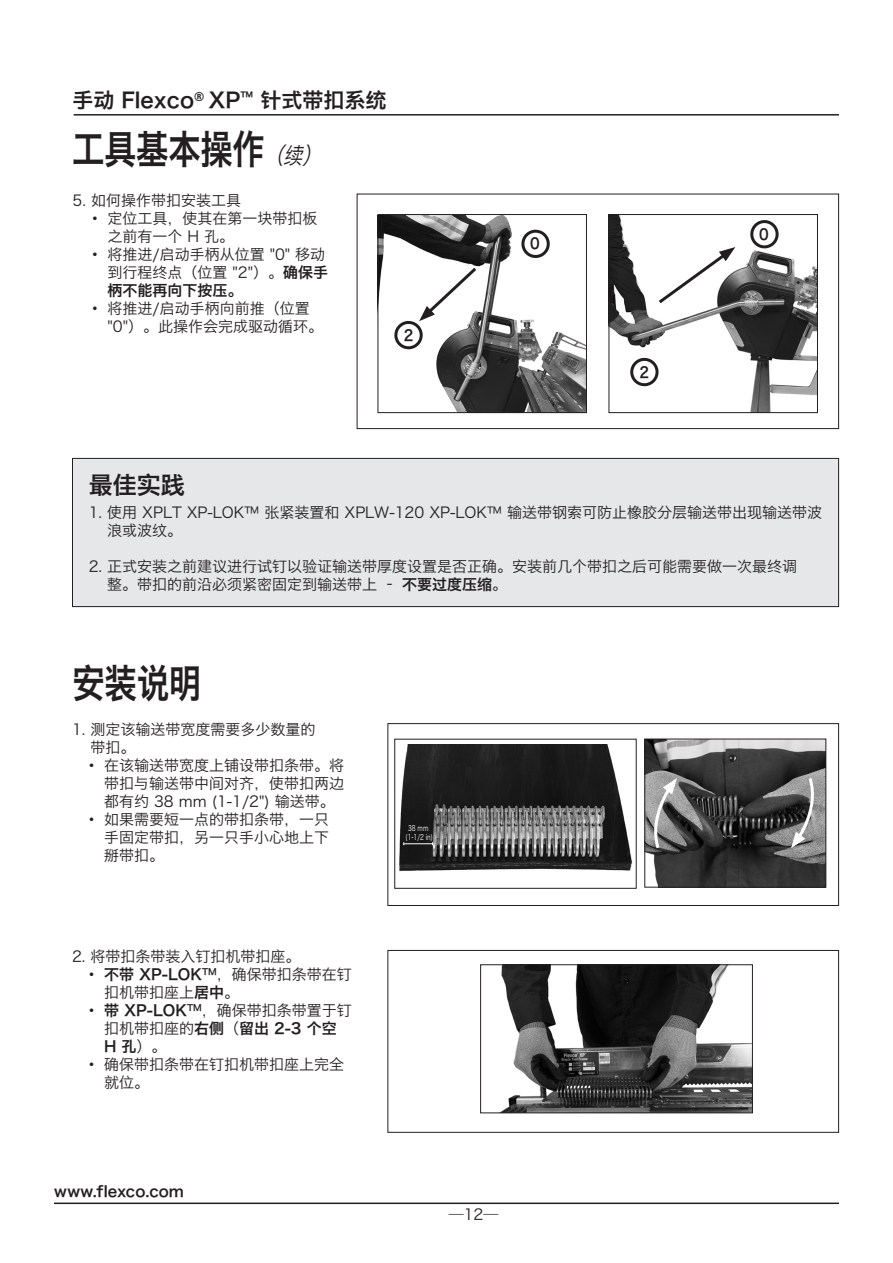
<style>
.page{position:relative;width:893px;height:1263px;background:#fff}
.page>*{position:absolute;margin:0;border:0;box-sizing:border-box;transform-origin:0 0}
.sectionTitle{font:39.6px "Hiragino Sans GB W6";letter-spacing:-.01em;color:#231f20;scale:.82 1}
.section_hdrs{font:24px "Hiragino Sans GB W6";color:#231f20}
.t1{font:21px "Hiragino Sans GB W6";color:#231f20}
.body_copy_number{font:15px/18px "Hiragino Sans GB W3";color:#231f20}
.note_standalone{font:15px/18px "Hiragino Sans GB W3";color:#231f20}
.body_copy_number-2{font:15px/18px "Hiragino Sans GB W6";letter-spacing:.005em;color:#231f20}
.body_copy_number-3{font:15px "Hiragino Sans GB W6";letter-spacing:.005em;color:#231f20;scale:.9 1}
.body_copy_number-4{font:7.65px/9px "Hiragino Sans GB W3";color:#fff;text-align:center;scale:.75 1}
.s1{font-family:"Hiragino Sans GB W3";font-style:italic;font-size:23.1px}
.s2{font-family:"Hiragino Sans GB W6"}
.s3{font-family:"Hiragino Sans GB W3"}
</style>
<div class="page">
<hr style="left:54px;top:1202px;width:785px;height:2px;background:#231f20">
<hr style="left:74px;top:114px;width:765px;height:2px;background:#231f20">
<div style="left:72px;top:458px;width:767px;height:149px;background:#e6e7e9"></div>
<div style="left:72px;top:458px;width:767px;height:149px;border:1px solid #231f20"></div>
<div style="left:387px;top:723px;width:452px;height:183px;border:1px solid #231f20"></div>
<img style="left:399px;top:744px;width:234px;height:127px">
<div style="left:394px;top:739px;width:243px;height:150px;border:1px solid #231f20"></div>
<svg style="left:403px;top:842px;width:30px;height:3px"></svg>
<img style="left:646px;top:741px;width:178px;height:144px">
<div style="left:644px;top:739px;width:182px;height:148px;border:1px solid #231f20"></div>
<svg style="left:648px;top:778px;width:29px;height:73px;background:#949494"></svg>
<svg style="left:791px;top:775px;width:29px;height:73px;background:#878787"></svg>
<div style="left:387px;top:950px;width:452px;height:183px;border:1px solid #231f20"></div>
<img style="left:501px;top:966px;width:250px;height:145px">
<div style="left:480px;top:964px;width:273px;height:149px;border:1px solid #231f20"></div>
<div style="left:357px;top:194px;width:482px;height:235px;border:1px solid #231f20"></div>
<img style="left:380px;top:216px;width:205px;height:195px">
<div style="left:378px;top:214px;width:209px;height:199px;border:1px solid #231f20"></div>
<img style="left:611px;top:216px;width:205px;height:195px">
<div style="left:609px;top:214px;width:209px;height:199px;border:1px solid #231f20"></div>
<svg style="left:521px;top:229px;width:29px;height:31px"></svg>
<svg style="left:394px;top:265px;width:85px;height:86px"></svg>
<svg style="left:750px;top:220px;width:29px;height:30px"></svg>
<svg style="left:630px;top:358px;width:29px;height:30px"></svg>
<svg style="left:655px;top:247px;width:80px;height:59px"></svg>
<h3 class="t1" style="left:72px;top:86px;width:316px">手动 Flexco<sup>®</sup> XP<sup>™</sup> 针式带扣系统</h3>
<p class="sectionTitle" style="left:72px;top:123px;width:312px">工具基本操作<span class="s1">（续）</span></p>
<p class="body_copy_number" style="left:73px;top:191px;width:170px">5. 如何操作带扣安装工具</p>
<p class="body_copy_number" style="left:108px;top:209px;width:211px;text-indent:-20px"><span class="s2">•</span> 定位工具，使其在第一块带扣板之前有一个 H 孔。</p>
<p class="body_copy_number" style="left:108px;top:245px;width:222px;text-indent:-20px"><span class="s2">•</span> 将推进/启动手柄从位置 "0" 移动到行程终点（位置 "2"）。<span class="s2">确保手柄不能再向下按压。</span></p>
<p class="body_copy_number" style="left:108px;top:299px;width:217px;text-indent:-20px"><span class="s2">•</span> 将推进/启动手柄向前推（位置"0"）。此操作会完成驱动循环。</p>
<p class="body_copy_number-3" style="left:404px;top:325px;width:12px">2</p>
<p class="body_copy_number-3" style="left:530px;top:234px;width:12px">0</p>
<p class="body_copy_number-3" style="left:640px;top:362px;width:12px">2</p>
<p class="body_copy_number-3" style="left:759px;top:224px;width:12px">0</p>
<p class="section_hdrs" style="left:89px;top:469px;width:98px">最佳实践</p>
<p class="note_standalone" style="left:107px;top:503px;width:716px;text-indent:-18px">1. 使用 XPLT XP-LOK™ 张紧装置和 XPLW-120 XP-LOK™ 输送带钢索可防止橡胶分层输送带出现输送带波浪或波纹。</p>
<p class="note_standalone" style="left:107px;top:557px;width:692px;text-indent:-18px">2. 正式安装之前建议进行试钉以验证输送带厚度设置是否正确。安装前几个带扣之后可能需要做一次最终调整。带扣的前沿必须紧密固定到输送带上 – <span class="s2">不要过度压缩</span>。</p>
<p class="sectionTitle" style="left:73px;top:657px;width:158px">安装说明</p>
<p class="body_copy_number" style="left:91px;top:720px;width:227px;text-indent:-18px">1. 测定该输送带宽度需要多少数量的带扣。</p>
<p class="body_copy_number" style="left:104px;top:756px;width:242px;text-align:justify;text-indent:-20px"><span class="s2">•</span> 在该输送带宽度上铺设带扣条带。将带扣与输送带中间对齐，使带扣两边都有约 38 mm (1-1/2") 输送带。</p>
<p class="body_copy_number" style="left:104px;top:810px;width:227px;text-align:justify;text-indent:-20px"><span class="s2">•</span> 如果需要短一点的带扣条带，一只手固定带扣，另一只手小心地上下掰带扣。</p>
<p class="body_copy_number" style="left:72px;top:946px;width:230px">2. 将带扣条带装入钉扣机带扣座。</p>
<p class="body_copy_number" style="left:104px;top:964px;width:249px;text-indent:-20px"><span class="s2">• 不带 XP-LOK</span><sup>TM</sup>，确保带扣条带在钉扣机带扣座上<span class="s2">居中</span>。</p>
<p class="body_copy_number-2" style="left:104px;top:1000px;width:249px;text-indent:-20px">• 带 XP-LOK<sup>TM</sup><span class="s3">，确保带扣条带置于钉扣机带扣座的</span>右侧<span class="s3">（</span>留出 2-3 个空<br>H 孔<span class="s3">）。</span></p>
<p class="body_copy_number" style="left:104px;top:1054px;width:242px;text-indent:-20px"><span class="s2">•</span> 确保带扣条带在钉扣机带扣座上完全就位。</p>
<p class="body_copy_number-2" style="left:54px;top:1182px;width:132px">www.flexco.com</p>
<p class="body_copy_number-4" style="left:406px;top:824px;width:38px">38 mm (1-1/2 in)</p>
<p class="note_standalone" style="left:449px;top:1205px;width:51px">—12—</p>
</div>
